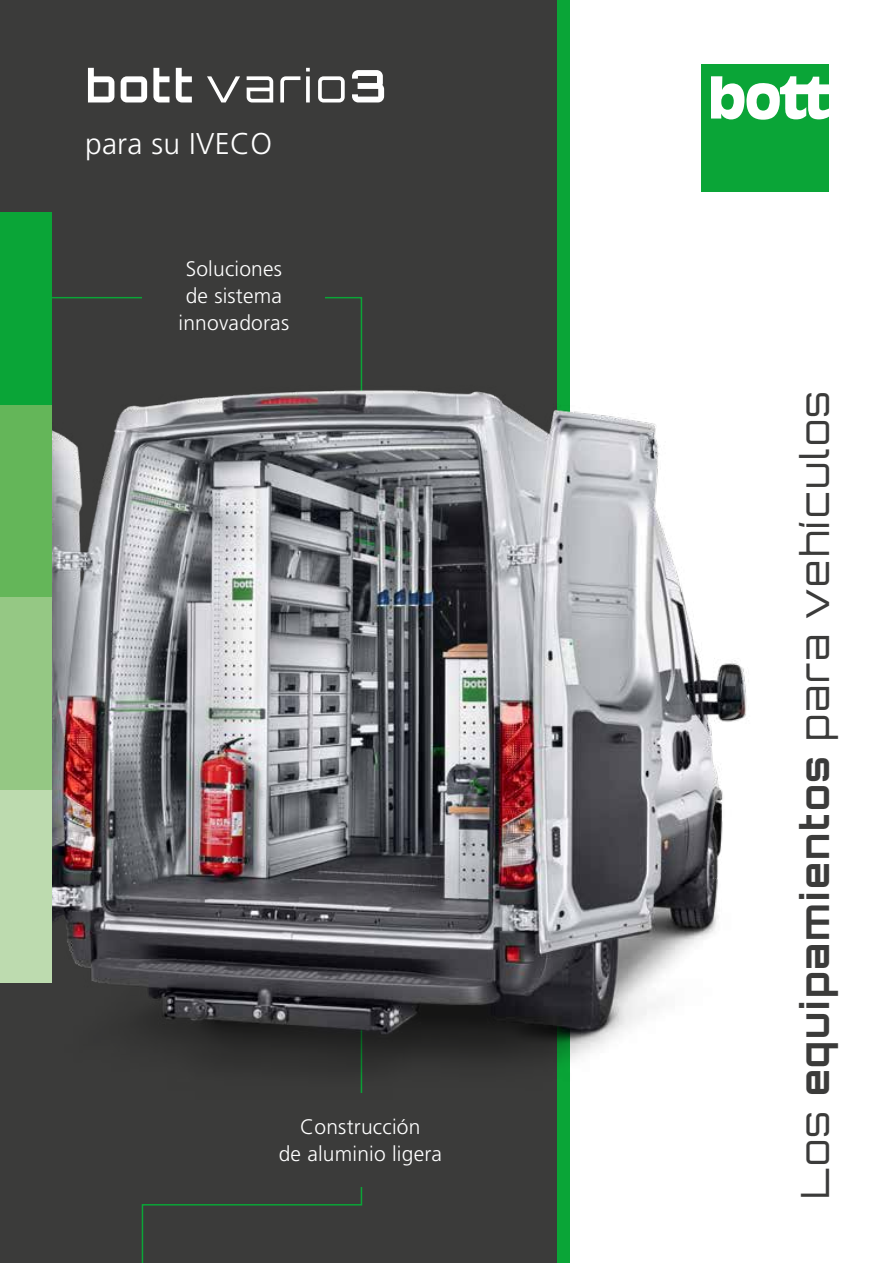
<style>
.page{position:relative;width:893px;height:1263px;background:#fff}
.page>*{position:absolute;margin:0;border:0;box-sizing:border-box;transform-origin:0 0}
.t1{font:300 39px "Orbitron CE";letter-spacing:.06em;color:#3b3b3a}
.t2{font:300 30px "Frutiger LT Pro";letter-spacing:.01em;color:#fff}
.t3{font:300 21px/27px "Frutiger LT Pro";letter-spacing:.01em;color:#fff;text-align:center}
.s1{font-weight:700}
</style>
<div class="page">
<div style="left:0;top:0;width:557px;height:1263px;background:#3b3b3a"></div>
<div style="left:557px;top:0;width:13px;height:1263px;background:#0aa537"></div>
<div style="left:702px;top:64px;width:127px;height:127px;background:#0aa537"></div>
<svg style="left:711px;top:76px;width:118px;height:44px"></svg>
<img style="left:0;top:322px;width:747px;height:771px">
<div style="left:0;top:213px;width:51px;height:192px;background:#0aa537"></div>
<div style="left:0;top:405px;width:51px;height:192px;background:#64b659"></div>
<div style="left:0;top:597px;width:51px;height:193px;background:#95c884"></div>
<div style="left:0;top:790px;width:51px;height:192px;background:#bddbaf"></div>
<svg style="left:88px;top:68px;width:26px;height:34px"></svg>
<svg style="left:121px;top:76px;width:26px;height:26px"></svg>
<svg style="left:153px;top:68px;width:16px;height:34px"></svg>
<svg style="left:176px;top:68px;width:16px;height:34px"></svg>
<svg style="left:207px;top:76px;width:33px;height:26px"></svg>
<svg style="left:247px;top:76px;width:26px;height:26px"></svg>
<svg style="left:280px;top:76px;width:20px;height:26px"></svg>
<svg style="left:306px;top:76px;width:4px;height:26px"></svg>
<svg style="left:306px;top:68px;width:4px;height:4px"></svg>
<svg style="left:318px;top:76px;width:27px;height:26px"></svg>
<svg style="left:352px;top:70px;width:32px;height:32px"></svg>
<h2 class="t2" style="left:85px;top:127px;width:188px">para su IVECO</h2>
<p class="t3" style="left:179px;top:256px;width:112px">Soluciones de sistema innovadoras</p>
<p class="t3" style="left:279px;top:1113px;width:165px">Construcción<br>de aluminio ligera</p>
<h1 class="t1" style="left:792px;top:1199px;width:810px;rotate:-90deg">Los <span class="s1">equipamientos</span> para vehículos</h1>
</div>
